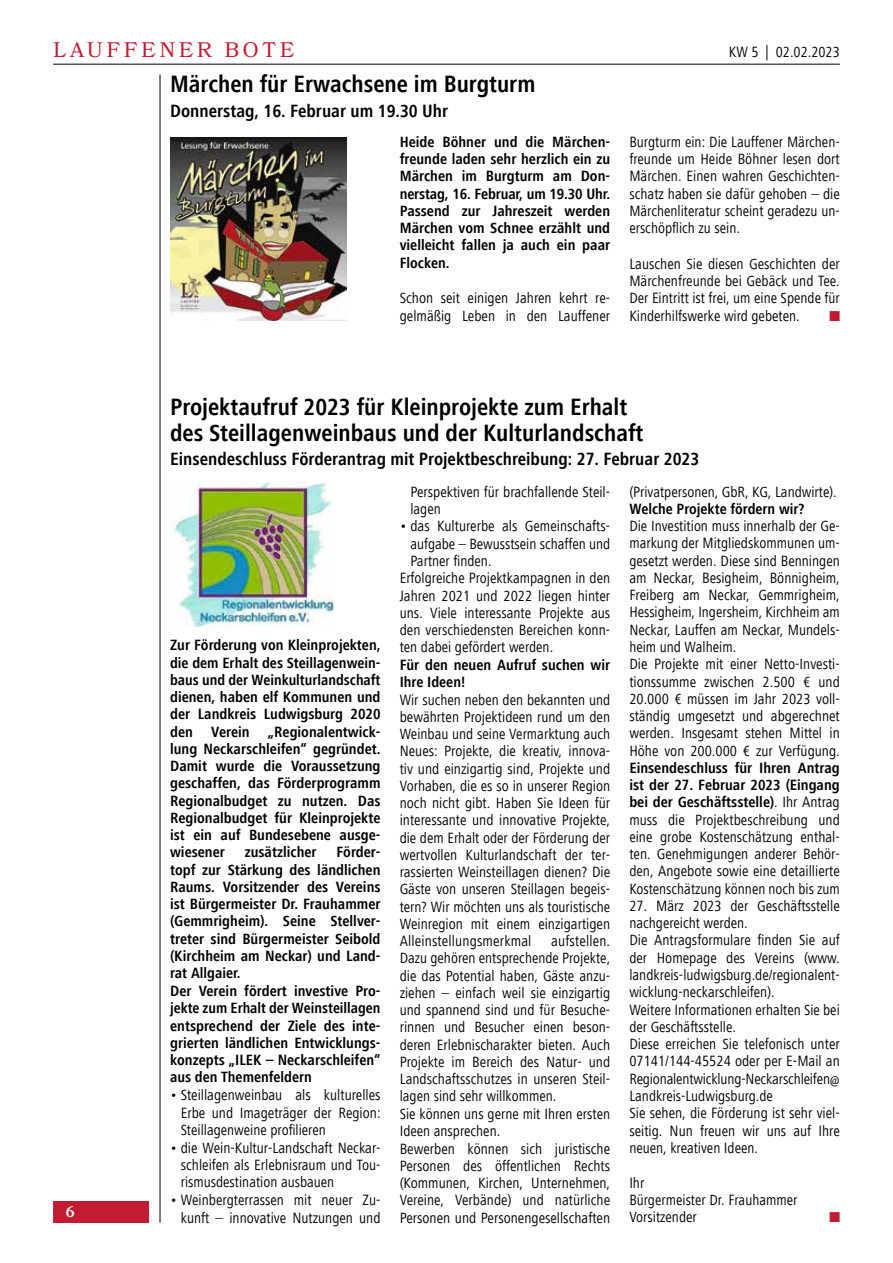
<style>
.page{position:relative;width:893px;height:1263px;background:#fff}
.page>*{position:absolute;margin:0;border:0;box-sizing:border-box;transform-origin:0 0}
.t1{font:700 condensed 24.3px/25.5px "Frutiger Next LT";color:#000}
.t2{font:21px "Bookmania";letter-spacing:.17em;color:#c11c32}
.t3{font:700 condensed 18.3px "Frutiger Next LT";color:#000}
.t4{font:condensed 15.3px/17.2px "Frutiger Next LT";color:#000;text-align:justify}
.t5{font:700 condensed 15.3px/17.2px "Frutiger Next LT";color:#000;text-align:justify}
.t6{font:600 15.3px "Bookmania";color:#fff}
.s1{font-weight:700}
</style>
<div class="page">
<div style="left:53px;top:1201px;width:96px;height:21px;background:#c11c32"></div>
<hr style="left:160px;top:74px;width:1px;height:1148px;background:#000">
<hr style="left:53px;top:64px;width:787px;height:1px;background:#000">
<img style="left:174px;top:481px;width:159px;height:145px">
<img style="left:170px;top:138px;width:176px;height:183px">
<h2 class="t2" style="left:53px;top:38px;width:243px">LAUFFENER BOTE</h2>
<p class="t4" style="left:729px;top:44px;width:112px">KW 5 | 02.02.2023</p>
<h1 class="t1" style="left:170px;top:71px;width:367px">Märchen für Erwachsene im Burgturm</h1>
<p class="t3" style="left:170px;top:101px;width:280px">Donnerstag, 16. Februar um 19.30 Uhr</p>
<p class="t5" style="left:400px;top:133px;width:212px">Heide Böhner und die Märchen&shy;freunde laden sehr herzlich ein zu Märchen im Burgturm am Don&shy;nerstag, 16. Februar, um 19.30 Uhr.<br>Passend zur Jahreszeit werden Märchen vom Schnee erzählt und vielleicht fallen ja auch ein paar Flocken.</p>
<p class="t4" style="left:400px;top:290px;width:212px">Schon seit einigen Jahren kehrt re&shy;gelmäßig Leben in den Lauffener</p>
<p class="t4" style="left:629px;top:133px;width:212px">Burgturm ein: Die Lauffener Märchen&shy;freunde um Heide Böhner lesen dort Märchen. Einen wahren Geschichten&shy;schatz haben sie dafür gehoben – die Märchenliteratur scheint geradezu un&shy;erschöpflich zu sein.</p>
<p class="t4" style="left:629px;top:255px;width:212px">Lauschen Sie diesen Geschichten der Märchenfreunde bei Gebäck und Tee.<br>Der Eintritt ist frei, um eine Spende für Kinderhilfswerke wird gebeten.</p>
<p class="t6" style="left:66px;top:1203px;width:10px">6</p>
<h1 class="t1" style="left:170px;top:394px;width:475px">Projektaufruf 2023 für Kleinprojekte zum Erhalt des Steillagenweinbaus und der Kulturlandschaft</h1>
<p class="t3" style="left:170px;top:449px;width:531px">Einsendeschluss Förderantrag mit Projektbeschreibung: 27. Februar 2023</p>
<p class="t5" style="left:170px;top:637px;width:212px">Zur Förderung von Kleinprojekten, die dem Erhalt des Steillagenwein&shy;baus und der Weinkulturlandschaft dienen, haben elf Kommunen und der Landkreis Ludwigsburg 2020 den Verein „Regionalentwick&shy;lung Neckarschleifen“ gegründet.<br>Damit wurde die Voraussetzung geschaffen, das Förderprogramm Regionalbudget zu nutzen. Das Regionalbudget für Kleinprojekte ist ein auf Bundesebene ausge&shy;wiesener</p>
<p class="t5" style="left:170px;top:844px;width:212px;text-align:left;text-indent:166px">Förder&shy;topf zur Stärkung des ländlichen<br>Raums. Vorsitzender des Vereins ist Bürgermeister Dr. Frauhammer (Gemmrigheim). Seine Stellver&shy;treter sind Bürgermeister Seibold (Kirchheim am Neckar) und Land&shy;rat Allgaier.<br>Der Verein fördert investive Pro&shy;jekte zum Erhalt der Weinsteillagen entsprechend der Ziele des inte&shy;grierten ländlichen Entwicklungs&shy;konzepts „ILEK – Neckarschleifen“ aus den Themenfeldern</p>
<p class="t4" style="left:181px;top:1087px;width:201px;text-indent:-11px">• Steillagenweinbau als kulturelles Erbe und Imageträger der Region:<br>Steillagenweine profilieren</p>
<p class="t4" style="left:181px;top:1139px;width:201px;text-indent:-11px">• die Wein-Kultur-Landschaft Neckar&shy;schleifen als Erlebnisraum und Tou&shy;rismusdestination ausbauen</p>
<p class="t4" style="left:170px;top:1192px;width:212px;text-align:right">• Weinbergterrassen mit neuer Zu&shy;kunft – innovative Nutzungen und</p>
<p class="t5" style="left:245px;top:844px;width:73px">zusätzlicher</p>
<p class="t4" style="left:410px;top:483px;width:201px">Perspektiven für brachfallende Steil&shy;lagen</p>
<p class="t4" style="left:400px;top:518px;width:212px">• das Kulturerbe als Gemeinschafts-</p>
<p class="t4" style="left:410px;top:535px;width:201px">aufgabe – Bewusstsein schaffen und</p>
<p class="t4" style="left:410px;top:552px;width:83px">Partner finden.</p>
<p class="t4" style="left:400px;top:570px;width:212px">Erfolgreiche Projektkampagnen in den</p>
<p class="t4" style="left:400px;top:587px;width:212px">Jahren 2021 und 2022 liegen hinter</p>
<p class="t4" style="left:400px;top:604px;width:212px">uns. Viele interessante Projekte aus</p>
<p class="t4" style="left:400px;top:621px;width:212px">den verschiedensten Bereichen konn-</p>
<p class="t4" style="left:400px;top:639px;width:155px">ten dabei gefördert werden.</p>
<p class="t5" style="left:400px;top:656px;width:212px">Für den neuen Aufruf suchen wir<br>Ihre Ideen!</p>
<p class="t4" style="left:400px;top:691px;width:212px">Wir suchen neben den bekannten und bewährten Projektideen rund um den Weinbau und seine Vermarktung auch Neues: Projekte, die kreativ, innova&shy;tiv und einzigartig sind, Projekte und Vorhaben, die es so in unserer Region noch nicht gibt. Haben Sie Ideen für interessante und innovative Projekte, die dem Erhalt oder der Förderung der wertvollen Kulturlandschaft der ter&shy;rassierten Weinsteillagen dienen? Die Gäste von unseren Steillagen begeis&shy;tern? Wir möchten uns als touristische Weinregion mit einem einzigartigen Alleinstellungsmerkmal</p>
<p class="t4" style="left:400px;top:932px;width:212px;text-align:left;text-indent:151px">aufstellen.<br>Dazu gehören entsprechende Projekte, die das Potential haben, Gäste anzu&shy;ziehen – einfach weil sie einzigartig und spannend sind und für Besuche&shy;rinnen und Besucher einen beson&shy;deren Erlebnischarakter bieten. Auch Projekte im Bereich des Natur- und Landschaftsschutzes in unseren Steil&shy;lagen sind sehr willkommen.<br>Sie können uns gerne mit Ihren ersten Ideen ansprechen.<br>Bewerben können sich juristische Personen des öffentlichen Rechts (Kommunen, Kirchen, Unternehmen, Vereine, Verbände) und natürliche Personen und Personengesellschaften</p>
<p class="t4" style="left:629px;top:483px;width:209px">(Privatpersonen, GbR, KG, Landwirte).</p>
<p class="t5" style="left:629px;top:500px;width:177px">Welche Projekte fördern wir?</p>
<p class="t4" style="left:629px;top:518px;width:212px;text-align:left">Die Investition muss innerhalb der Ge&shy;markung der Mitgliedskommunen um&shy;gesetzt werden. Diese sind Benningen am Neckar, Besigheim, Bönnigheim, Freiberg am Neckar, Gemmrigheim, Hessigheim, Ingersheim, Kirchheim am Neckar, Lauffen am Neckar, Mundels&shy;heim und Walheim.<br>Die Projekte mit einer Netto-Investi&shy;tionssumme zwischen 2.500 € und 20.000 € müssen im Jahr 2023 voll&shy;ständig umgesetzt und abgerechnet werden. Insgesamt stehen Mittel in Höhe von 200.000 € zur Verfügung.</p>
<p class="t4" style="left:629px;top:759px;width:212px"><span class="s1">Einsendeschluss für Ihren Antrag ist der 27. Februar 2023 (Eingang bei der Geschäftsstelle)</span>. Ihr Antrag muss die Projektbeschreibung und eine grobe Kostenschätzung enthal&shy;ten. Genehmigungen anderer Behör&shy;den, Angebote sowie eine detaillierte Kostenschätzung können noch bis zum</p>
<p class="t4" style="left:629px;top:897px;width:212px;text-align:left">27. März 2023 der Geschäftsstelle nachgereicht werden.<br>Die Antragsformulare finden Sie auf der Homepage des Vereins (www. landkreis-ludwigsburg.de/regionalent&shy;wicklung-neckarschleifen).<br>Weitere Informationen erhalten Sie bei der Geschäftsstelle.<br>Diese erreichen Sie telefonisch unter 07141/144-45524 oder per E-Mail an Regionalentwicklung-Neckarschleifen@ Landkreis-Ludwigsburg.de<br>Sie sehen, die Förderung ist sehr viel&shy;seitig. Nun freuen wir uns auf Ihre neuen, kreativen Ideen.</p>
<p class="t4" style="left:629px;top:1174px;width:170px;text-align:left">Ihr<br>Bürgermeister Dr. Frauhammer<br>Vorsitzender</p>
</div>
